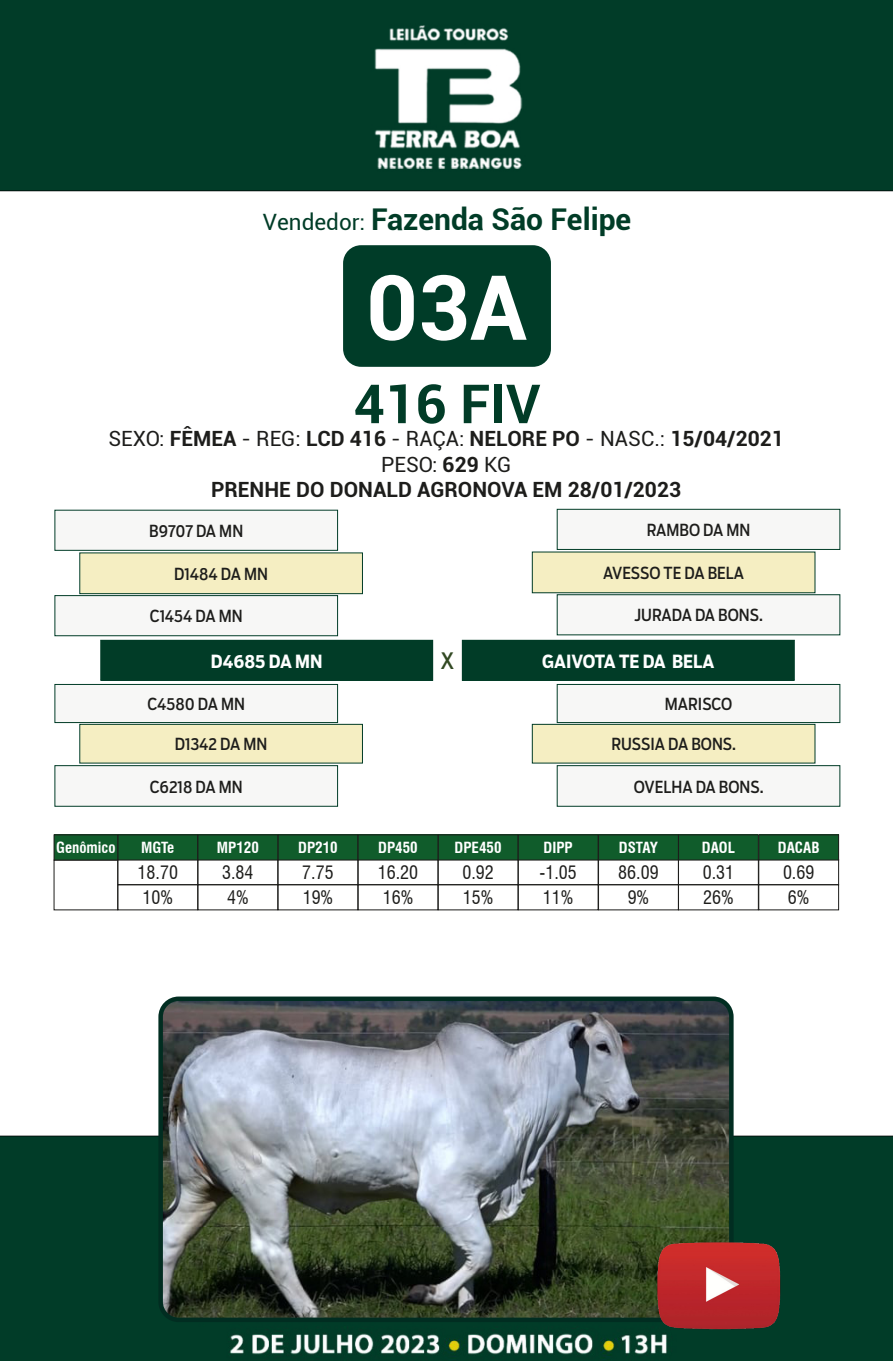
<style>
.page{position:relative;width:893px;height:1361px;background:#fff}
.page>*{position:absolute;margin:0;border:0;box-sizing:border-box;transform-origin:0 0}
.t1{font:700 90px "Roboto";color:#fff}
.t2{font:700 54px "Roboto";color:#013c27}
.t3{font:700 30px "Roboto";color:#013c27}
.t4{font:22.5px "Boomer Cond";color:#324923}
.t5{font:700 21px "Roboto";color:#1d1d1b}
.t6{font:21px "Roboto";color:#1d1d1b}
.t7{font:condensed 18px "Swiss 721 BT";color:#1d1d1b}
.t8{font:700 18px "Boomer Cond";color:#fff}
.t9{font:16.5px "Boomer Cond";color:#1d1d1b}
.t10{font:700 condensed 15px "Swiss 721 BT";color:#fff}
.s1{font-weight:400;font-size:22.5px}
.s2{font-weight:400}
.s3{font-weight:700}
</style>
<div class="page">
<img style="left:0;top:0;width:893px;height:1361px">
<div style="left:343px;top:245px;width:208px;height:122px;background:#003c28;border-radius:18px"></div>
<img style="left:161px;top:999px;width:570px;height:321px">
<div style="left:158px;top:996px;width:576px;height:326px;border:4px solid #012d21;border-radius:18px"></div>
<img style="left:656px;top:1240px;width:126px;height:90px">
<div style="left:598px;top:859px;width:81px;height:26px;border:1px solid #1d1d1b"></div>
<div style="left:118px;top:835px;width:80px;height:25px;background:#105c2b"></div>
<div style="left:118px;top:834px;width:80px;height:26px;border:1px solid #1d1d1b"></div>
<div style="left:438px;top:835px;width:80px;height:25px;background:#105c2b"></div>
<div style="left:438px;top:834px;width:80px;height:26px;border:1px solid #1d1d1b"></div>
<div style="left:278px;top:835px;width:80px;height:25px;background:#105c2b"></div>
<div style="left:278px;top:834px;width:80px;height:26px;border:1px solid #1d1d1b"></div>
<div style="left:678px;top:835px;width:80px;height:25px;background:#105c2b"></div>
<div style="left:678px;top:834px;width:80px;height:26px;border:1px solid #1d1d1b"></div>
<div style="left:198px;top:835px;width:80px;height:25px;background:#105c2b"></div>
<div style="left:198px;top:834px;width:80px;height:26px;border:1px solid #1d1d1b"></div>
<div style="left:518px;top:835px;width:80px;height:25px;background:#105c2b"></div>
<div style="left:518px;top:834px;width:80px;height:26px;border:1px solid #1d1d1b"></div>
<div style="left:358px;top:835px;width:80px;height:25px;background:#105c2b"></div>
<div style="left:358px;top:834px;width:80px;height:26px;border:1px solid #1d1d1b"></div>
<div style="left:598px;top:835px;width:80px;height:25px;background:#105c2b"></div>
<div style="left:598px;top:834px;width:81px;height:26px;border:1px solid #1d1d1b"></div>
<div style="left:118px;top:884px;width:80px;height:26px;border:1px solid #1d1d1b"></div>
<div style="left:438px;top:884px;width:80px;height:26px;border:1px solid #1d1d1b"></div>
<div style="left:278px;top:884px;width:80px;height:26px;border:1px solid #1d1d1b"></div>
<div style="left:678px;top:884px;width:80px;height:26px;border:1px solid #1d1d1b"></div>
<div style="left:198px;top:884px;width:80px;height:26px;border:1px solid #1d1d1b"></div>
<div style="left:518px;top:884px;width:80px;height:26px;border:1px solid #1d1d1b"></div>
<div style="left:358px;top:884px;width:80px;height:26px;border:1px solid #1d1d1b"></div>
<div style="left:598px;top:884px;width:81px;height:26px;border:1px solid #1d1d1b"></div>
<div style="left:758px;top:859px;width:81px;height:26px;border:1px solid #1d1d1b"></div>
<div style="left:759px;top:835px;width:80px;height:25px;background:#105c2b"></div>
<div style="left:758px;top:834px;width:81px;height:26px;border:1px solid #1d1d1b"></div>
<div style="left:758px;top:884px;width:81px;height:26px;border:1px solid #1d1d1b"></div>
<div style="left:54px;top:860px;width:64px;height:50px;border:1px solid #1d1d1b"></div>
<div style="left:54px;top:835px;width:64px;height:25px;background:#105c2b"></div>
<div style="left:54px;top:834px;width:64px;height:26px;border:1px solid #1d1d1b"></div>
<div style="left:557px;top:595px;width:283px;height:40px;background:#f7f7f6"></div>
<div style="left:557px;top:594px;width:283px;height:41px;border:1px solid #013c27"></div>
<div style="left:55px;top:595px;width:283px;height:41px;background:#f7f7f6"></div>
<div style="left:55px;top:595px;width:283px;height:41px;border:1px solid #013c27"></div>
<div style="left:55px;top:765px;width:283px;height:41px;background:#f7f7f6"></div>
<div style="left:55px;top:765px;width:283px;height:41px;border:1px solid #013c27"></div>
<div style="left:557px;top:765px;width:283px;height:41px;background:#f7f7f6"></div>
<div style="left:557px;top:765px;width:283px;height:41px;border:1px solid #013c27"></div>
<div style="left:532px;top:552px;width:283px;height:41px;background:#f5eec2"></div>
<div style="left:80px;top:553px;width:282px;height:41px;background:#f5eec2"></div>
<div style="left:79px;top:552px;width:284px;height:42px;border:1px solid #013c27"></div>
<div style="left:80px;top:724px;width:282px;height:39px;background:#f5eec2"></div>
<div style="left:79px;top:724px;width:284px;height:39px;border:1px solid #013c27"></div>
<div style="left:532px;top:724px;width:283px;height:39px;background:#f5eec2"></div>
<div style="left:532px;top:724px;width:283px;height:39px;border:1px solid #013c27"></div>
<div style="left:557px;top:509px;width:283px;height:40px;background:#f7f7f6"></div>
<div style="left:557px;top:509px;width:283px;height:41px;border:1px solid #013c27"></div>
<div style="left:55px;top:510px;width:283px;height:40px;background:#f7f7f6"></div>
<div style="left:55px;top:510px;width:283px;height:41px;border:1px solid #013c27"></div>
<div style="left:55px;top:684px;width:283px;height:38px;background:#f7f7f6"></div>
<div style="left:55px;top:684px;width:283px;height:39px;border:1px solid #013c27"></div>
<div style="left:557px;top:684px;width:283px;height:38px;background:#f7f7f6"></div>
<div style="left:557px;top:684px;width:283px;height:39px;border:1px solid #013c27"></div>
<div style="left:101px;top:640px;width:332px;height:40px;background:#013c27"></div>
<div style="left:462px;top:640px;width:332px;height:40px;background:#013c27"></div>
<p class="t3" style="left:263px;top:198px;width:370px"><span class="s1">Vendedor:</span> Fazenda São Felipe</p>
<p class="t1" style="left:366px;top:244px;width:162px">03A</p>
<p class="t2" style="left:354px;top:366px;width:188px">416 FIV</p>
<p class="t5" style="left:108px;top:424px;width:677px"><span class="s2">SEXO:</span> FÊMEA <span class="s2">- REG:</span> LCD 416 <span class="s2">- RAÇA:</span> NELORE PO <span class="s2">- NASC.:</span> 15/04/2021</p>
<p class="t6" style="left:381px;top:450px;width:132px">PESO: <span class="s3">629</span> KG</p>
<p class="t5" style="left:211px;top:475px;width:471px">PRENHE DO DONALD AGRONOVA EM 28/01/2023</p>
<p class="t9" style="left:149px;top:521px;width:95px">B9707 DA MN</p>
<p class="t9" style="left:647px;top:520px;width:105px">RAMBO DA MN</p>
<p class="t9" style="left:174px;top:564px;width:95px">D1484 DA MN</p>
<p class="t9" style="left:603px;top:563px;width:143px">AVESSO TE DA BELA</p>
<p class="t9" style="left:150px;top:606px;width:94px">C1454 DA MN</p>
<p class="t9" style="left:634px;top:605px;width:130px">JURADA DA BONS.</p>
<p class="t8" style="left:211px;top:650px;width:113px">D4685 DA MN</p>
<p class="t4" style="left:441px;top:648px;width:15px">X</p>
<p class="t8" style="left:542px;top:650px;width:174px">GAIVOTA TE DA BELA</p>
<p class="t9" style="left:148px;top:694px;width:99px">C4580 DA MN</p>
<p class="t9" style="left:665px;top:694px;width:69px">MARISCO</p>
<p class="t9" style="left:175px;top:734px;width:94px">D1342 DA MN</p>
<p class="t9" style="left:611px;top:734px;width:126px">RUSSIA DA BONS.</p>
<p class="t10" style="left:56px;top:838px;width:61px">Genômico</p>
<p class="t9" style="left:150px;top:777px;width:94px">C6218 DA MN</p>
<p class="t9" style="left:634px;top:777px;width:131px">OVELHA DA BONS.</p>
<p class="t10" style="left:141px;top:838px;width:34px">MGTe</p>
<p class="t10" style="left:217px;top:838px;width:44px">MP120</p>
<p class="t10" style="left:298px;top:838px;width:41px">DP210</p>
<p class="t10" style="left:378px;top:838px;width:41px">DP450</p>
<p class="t10" style="left:455px;top:838px;width:48px">DPE450</p>
<p class="t10" style="left:544px;top:838px;width:31px">DIPP</p>
<p class="t10" style="left:619px;top:838px;width:41px">DSTAY</p>
<p class="t10" style="left:702px;top:838px;width:35px">DAOL</p>
<p class="t7" style="left:143px;top:887px;width:32px">10%</p>
<p class="t7" style="left:227px;top:887px;width:23px">4%</p>
<p class="t7" style="left:303px;top:887px;width:32px">19%</p>
<p class="t7" style="left:383px;top:887px;width:32px">16%</p>
<p class="t7" style="left:463px;top:887px;width:32px">15%</p>
<p class="t7" style="left:543px;top:887px;width:32px">11%</p>
<p class="t7" style="left:628px;top:887px;width:23px">9%</p>
<p class="t7" style="left:703px;top:887px;width:32px">26%</p>
<p class="t7" style="left:138px;top:861px;width:42px">18.70</p>
<p class="t7" style="left:222px;top:861px;width:33px">3.84</p>
<p class="t7" style="left:302px;top:861px;width:33px">7.75</p>
<p class="t7" style="left:378px;top:861px;width:42px">16.20</p>
<p class="t7" style="left:462px;top:861px;width:33px">0.92</p>
<p class="t7" style="left:539px;top:861px;width:39px">-1.05</p>
<p class="t7" style="left:618px;top:861px;width:42px">86.09</p>
<p class="t7" style="left:703px;top:861px;width:33px">0.31</p>
<p class="t10" style="left:778px;top:838px;width:43px">DACAB</p>
<p class="t7" style="left:788px;top:887px;width:23px">6%</p>
<p class="t7" style="left:783px;top:861px;width:33px">0.69</p>
</div>
